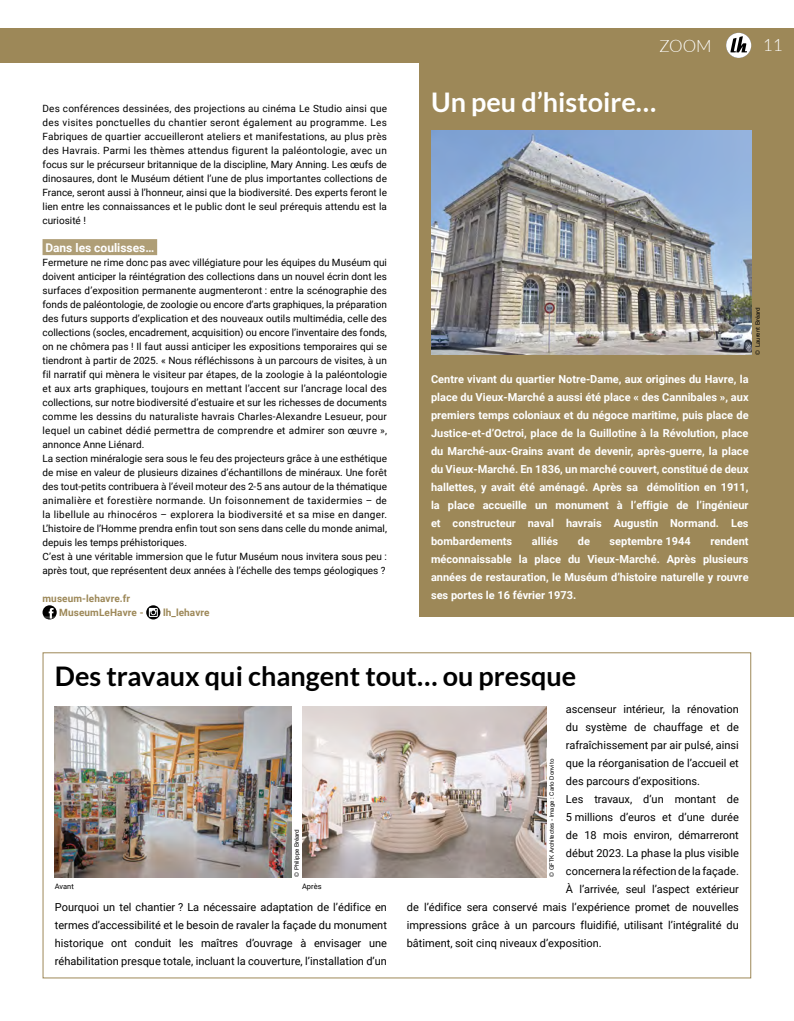
<style>
.page{position:relative;width:794px;height:1021px;background:#fff}
.page>*{position:absolute;margin:0;border:0;box-sizing:border-box;transform-origin:0 0}
.t1{font:700 27px "Lato";color:#000}
.t2{font:700 27px "Lato";color:#fff}
.t3{font:300 17px "Lato";color:#fff}
.t4{font:700 12px "Roboto";color:#fff}
.t5{font:11px/18px "Roboto";color:#000;text-align:justify}
.t6{font:700 11px/18px "Roboto";color:#fff;text-align:justify}
.t7{font:10px/14px "Roboto";color:#000;text-align:justify}
.t8{font:700 10px/14px "Roboto";letter-spacing:.01em;color:#9d8858}
.t9{font:7.5px "Roboto";color:#000}
.t10{font:6px "Helvetica Neue LT Std";color:#000}
.s1{font-weight:300}
</style>
<div class="page">
<div style="left:0;top:28px;width:794px;height:34px;background:#9d8858"></div>
<svg style="left:726px;top:33px;width:25px;height:25px"></svg>
<div style="left:420px;top:62px;width:374px;height:554px;background:#9d8858"></div>
<img style="left:431px;top:131px;width:320px;height:223px">
<div style="left:43px;top:239px;width:114px;height:16px;background:#af9e76"></div>
<svg style="left:43px;top:605px;width:14px;height:14px"></svg>
<svg style="left:44px;top:608px;width:11px;height:10px"></svg>
<svg style="left:146px;top:605px;width:14px;height:14px"></svg>
<svg style="left:149px;top:608px;width:9px;height:9px"></svg>
<img style="left:302px;top:706px;width:244px;height:171px">
<img style="left:55px;top:706px;width:236px;height:171px">
<p class="t7" style="left:43px;top:101px;width:346px">Des conférences dessinées, des projections au cinéma Le Studio ainsi que des visites ponctuelles du chantier seront également au programme. Les Fabriques de quartier accueilleront ateliers et manifestations, au plus près des Havrais. Parmi les thèmes attendus figurent la paléontologie, avec un focus sur le précurseur britannique de la discipline, Mary Anning. Les œufs de dinosaures, dont le Muséum détient l’une de plus importantes collections de France, seront aussi à l’honneur, ainsi que la biodiversité. Des experts feront le lien entre les connaissances et le public dont le seul prérequis attendu est la curiosité !</p>
<p class="t4" style="left:45px;top:239px;width:110px">Dans les coulisses…</p>
<p class="t7" style="left:43px;top:255px;width:346px;text-align:left">Fermeture ne rime donc pas avec villégiature pour les équipes du Muséum qui doivent anticiper la réintégration des collections dans un nouvel écrin dont les surfaces d’exposition permanente augmenteront : entre la scénographie des fonds de paléontologie, de zoologie ou encore d’arts graphiques, la préparation des futurs supports d’explication et des nouveaux outils multimédia, celle des collections (socles, encadrement, acquisition) ou encore l’inventaire des fonds, on ne chômera pas ! Il faut aussi anticiper les expositions temporaires qui se tiendront à partir de 2025. « Nous réfléchissons à un parcours de visites, à un fil narratif qui mènera le visiteur par étapes, de la zoologie à la paléontologie et aux arts graphiques, toujours en mettant l’accent sur l’ancrage local des collections, sur notre biodiversité d’estuaire et sur les richesses de documents comme les dessins du naturaliste havrais Charles-Alexandre Lesueur, pour lequel un cabinet dédié permettra de comprendre et admirer son œuvre », annonce Anne Liénard.<br>La section minéralogie sera sous le feu des projecteurs grâce à une esthétique de mise en valeur de plusieurs dizaines d’échantillons de minéraux. Une forêt des tout-petits contribuera à l’éveil moteur des 2-5 ans autour de la thématique animalière et forestière normande. Un foisonnement de taxidermies – de la libellule au rhinocéros – explorera la biodiversité et sa mise en danger.<br>L’histoire de l’Homme prendra enfin tout son sens dans celle du monde animal, depuis les temps préhistoriques.<br>C’est à une véritable immersion que le futur Muséum nous invitera sous peu : après tout, que représentent deux années à l’échelle des temps géologiques ?</p>
<p class="t8" style="left:59px;top:591px;width:86px;text-indent:-17px">museum-lehavre.fr<br>MuseumLeHavre -</p>
<p class="t8" style="left:163px;top:605px;width:48px">lh_lehavre</p>
<h2 class="t3" style="left:659px;top:37px;width:54px">ZOOM</h2>
<h2 class="t3" style="left:763px;top:36px;width:21px">11</h2>
<h1 class="t2" style="left:431px;top:87px;width:227px">Un peu d’histoire…</h1>
<p class="t10" style="left:754px;top:354px;width:49px;rotate:-90deg"><span class="s1">©</span> Laurent Bréard</p>
<p class="t6" style="left:431px;top:369px;width:319px">Centre vivant du quartier Notre-Dame, aux origines du Havre, la place du Vieux-Marché a aussi été place « des Cannibales », aux premiers temps coloniaux et du négoce maritime, puis place de Justice-et-d’Octroi, place de la Guillotine à la Révolution, place du Marché-aux-Grains avant de devenir, après-guerre, la place du Vieux-Marché. En 1836, un marché couvert, constitué de deux hallettes, y avait été aménagé. Après sa démolition en 1911, la place accueille un monument à l’effigie de l’ingénieur et constructeur naval havrais Augustin Normand. Les bombardements</p>
<p class="t6" style="left:431px;top:531px;width:319px;text-indent:279px">rendent méconnaissable la place du Vieux-Marché. Après plusieurs années de restauration, le Muséum d’histoire naturelle y rouvre ses portes le 16 février 1973.</p>
<p class="t6" style="left:532px;top:531px;width:28px">alliés</p>
<p class="t6" style="left:578px;top:531px;width:14px">de</p>
<p class="t6" style="left:609px;top:531px;width:83px">septembre 1944</p>
<h1 class="t1" style="left:55px;top:661px;width:523px">Des travaux qui changent tout… ou presque</h1>
<p class="t10" style="left:293px;top:877px;width:50px;rotate:-90deg"><span class="s1">©</span> Philippe Bréard</p>
<p class="t9" style="left:55px;top:880px;width:20px">Avant</p>
<p class="t9" style="left:302px;top:880px;width:21px">Après</p>
<p class="t5" style="left:55px;top:897px;width:333px">Pourquoi un tel chantier ? La nécessaire adaptation de l’édifice en termes d’accessibilité et le besoin de ravaler la façade du monument historique ont conduit les maîtres d’ouvrage à envisager une réhabilitation presque totale, incluant la couverture, l’installation d’un</p>
<p class="t5" style="left:566px;top:699px;width:174px">ascenseur intérieur, la rénovation</p>
<p class="t5" style="left:566px;top:717px;width:174px">du système de chauffage et de</p>
<p class="t5" style="left:566px;top:735px;width:174px">rafraîchissement par air pulsé, ainsi</p>
<p class="t5" style="left:566px;top:753px;width:174px">que la réorganisation de l’accueil et</p>
<p class="t5" style="left:566px;top:771px;width:136px">des parcours d’expositions.</p>
<p class="t5" style="left:566px;top:789px;width:174px">Les travaux, d’un montant de</p>
<p class="t5" style="left:566px;top:807px;width:174px">5 millions d’euros et d’une durée</p>
<p class="t5" style="left:566px;top:825px;width:174px">de 18 mois environ, démarreront</p>
<p class="t5" style="left:566px;top:843px;width:174px">début 2023. La phase la plus visible</p>
<p class="t5" style="left:566px;top:861px;width:174px">concernera la réfection de la façade.</p>
<p class="t5" style="left:566px;top:879px;width:174px">À l’arrivée, seul l’aspect extérieur</p>
<p class="t5" style="left:407px;top:897px;width:333px">de l’édifice sera conservé mais l’expérience promet de nouvelles</p>
<p class="t5" style="left:407px;top:915px;width:333px">impressions grâce à un parcours fluidifié, utilisant l’intégralité du</p>
<p class="t5" style="left:407px;top:933px;width:196px">bâtiment, soit cinq niveaux d’exposition.</p>
<p class="t10" style="left:548px;top:877px;width:120px;rotate:-90deg"><span class="s1">©</span> GFTK Architectes - Image : Carlo Donvito</p>
</div>
